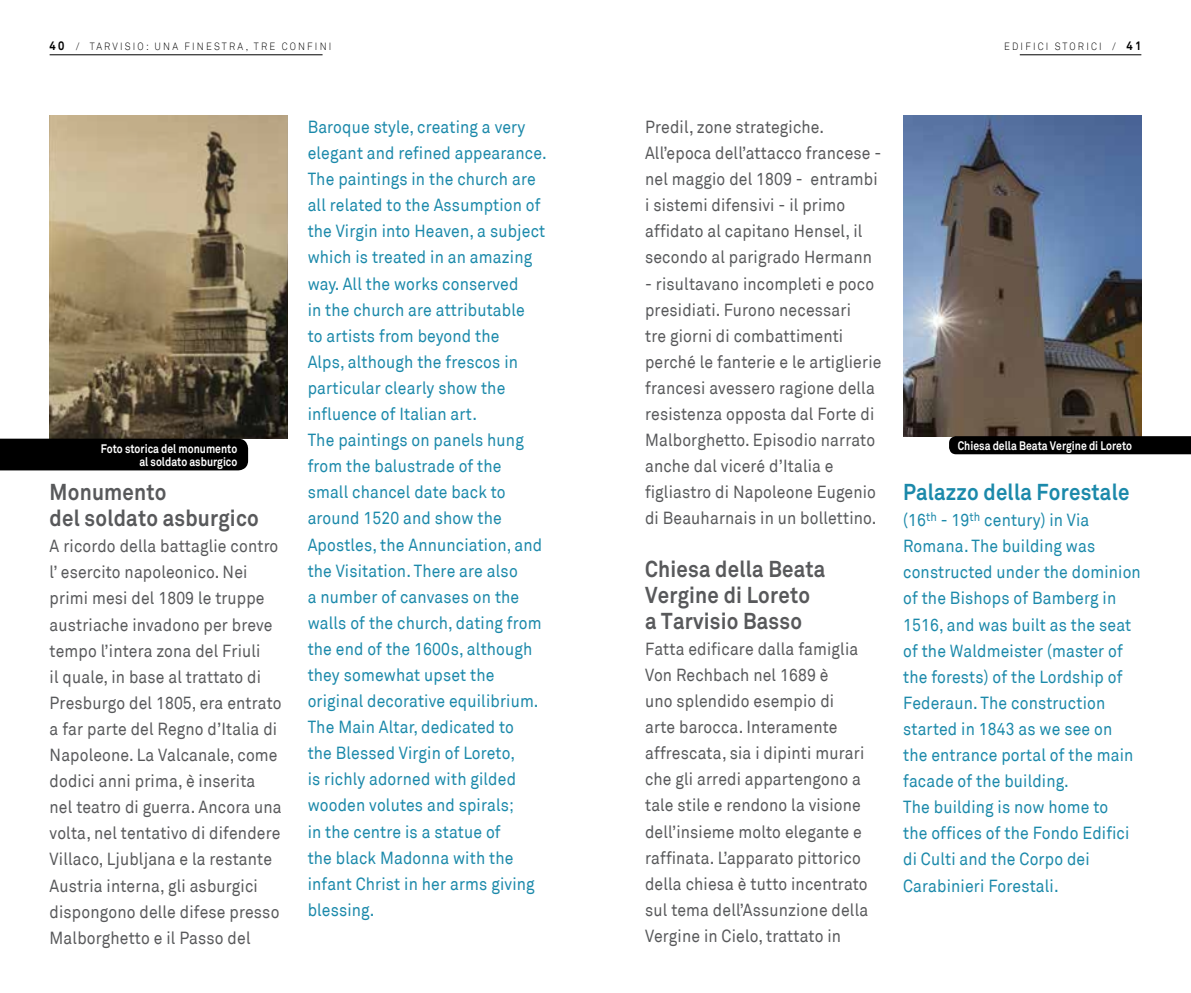
<style>
.page{position:relative;width:1191px;height:993px;background:#fff}
.page>*{position:absolute;margin:0;border:0;box-sizing:border-box;transform-origin:0 0}
.t1{font:700 22.75px/26.1px "Akkurat";letter-spacing:.01em;color:#58595b;scale:.9 1}
.t2{font:700 22.75px "Akkurat";letter-spacing:.01em;color:#1b89aa;scale:.9 1}
.t3{font:17.5px/26.1px "Akkurat";letter-spacing:.01em;color:#58595b;scale:.9 1}
.t4{font:17.5px/26.1px "Akkurat";letter-spacing:.01em;color:#1b89aa;scale:.9 1}
.t5{font:700 12.25px "Akkurat";color:#fff;scale:.85 1}
.t6{font:300 10.5px "Akkurat";letter-spacing:.23em;color:#000;scale:.9 1}
.s1{font-weight:700;font-size:12.25px}
</style>
<div class="page">
<hr style="left:50px;top:54px;width:272px;height:1px;background:#000">
<hr style="left:1019px;top:54px;width:122px;height:1px;background:#000">
<img style="left:50px;top:116px;width:238px;height:322px">
<img style="left:903px;top:116px;width:238px;height:320px">
<div style="left:949px;top:436px;width:242px;height:18px;background:#000"></div>
<div style="left:0;top:438px;width:248px;height:32px;background:#000"></div>
<p class="t6" style="left:50px;top:40px;width:314px"><span class="s1">40</span> / TARVISIO: UNA FINESTRA, TRE CONFINI</p>
<p class="t6" style="left:1004px;top:40px;width:154px">EDIFICI STORICI / <span class="s1">41</span></p>
<p class="t4" style="left:308px;top:114px;width:267px">Baroque style, creating a very elegant and refined appearance.<br>The paintings in the church are all related to the Assumption of the Virgin into Heaven, a subject which is treated in an amazing way. All the works conserved<br>in the church are attributable<br>to artists from beyond the<br>Alps, although the frescos in particular clearly show the influence of Italian art.<br>The paintings on panels hung from the balustrade of the<br>small chancel date back to around 1520 and show the<br>Apostles, the Annunciation, and the Visitation. There are also<br>a number of canvases on the walls of the church, dating from the end of the 1600s, although they somewhat upset the original decorative equilibrium.<br>The Main Altar, dedicated to<br>the Blessed Virgin of Loreto,<br>is richly adorned with gilded wooden volutes and spirals;<br>in the centre is a statue of<br>the black Madonna with the infant Christ in her arms giving blessing.</p>
<p class="t3" style="left:645px;top:114px;width:264px">Predil, zone strategiche.<br>All’epoca dell’attacco francese - nel maggio del 1809 - entrambi i sistemi difensivi - il primo affidato al capitano Hensel, il secondo al parigrado Hermann</p>
<p class="t3" style="left:645px;top:271px;width:264px">- risultavano incompleti e poco presidiati. Furono necessari<br>tre giorni di combattimenti perché le fanterie e le artiglierie francesi avessero ragione della resistenza opposta dal Forte di<br>Malborghetto. Episodio narrato anche dal viceré d’Italia e figliastro di Napoleone Eugenio di Beauharnais in un bollettino.</p>
<h1 class="t1" style="left:645px;top:555px;width:202px">Chiesa della Beata<br>Vergine di Loreto a Tarvisio Basso</h1>
<p class="t3" style="left:645px;top:636px;width:249px">Fatta edificare dalla famiglia<br>Von Rechbach nel 1689 è<br>uno splendido esempio di arte barocca. Interamente affrescata, sia i dipinti murari che gli arredi appartengono a tale stile e rendono la visione dell’insieme molto elegante e raffinata. L’apparato pittorico della chiesa è tutto incentrato sul tema dell’Assunzione della<br>Vergine in Cielo, trattato in</p>
<p class="t5" style="left:101px;top:441px;width:162px">Foto storica del monumento</p>
<p class="t5" style="left:957px;top:438px;width:207px">Chiesa della Beata Vergine di Loreto</p>
<p class="t5" style="left:139px;top:453px;width:117px">al soldato asburgico</p>
<h1 class="t2" style="left:903px;top:477px;width:253px">Palazzo della Forestale</h1>
<p class="t4" style="left:903px;top:507px;width:265px">(16<sup>th</sup> - 19<sup>th</sup> century) in Via<br>Romana. The building was constructed under the dominion of the Bishops of Bamberg in<br>1516, and was built as the seat of the Waldmeister (master of the forests) of the Lordship of<br>Federaun. The construction started in 1843 as we see on the entrance portal of the main facade of the building.<br>The building is now home to<br>the offices of the Fondo Edifici di Culti and the Corpo dei<br>Carabinieri Forestali.</p>
<h1 class="t1" style="left:50px;top:479px;width:234px">Monumento<br>del soldato asburgico</h1>
<p class="t3" style="left:50px;top:533px;width:259px">A ricordo della battaglie contro l’ esercito napoleonico. Nei primi mesi del 1809 le truppe austriache invadono per breve tempo l’intera zona del Friuli<br>il quale, in base al trattato di<br>Presburgo del 1805, era entrato a far parte del Regno d’Italia di<br>Napoleone. La Valcanale, come dodici anni prima, è inserita nel teatro di guerra. Ancora una volta, nel tentativo di difendere<br>Villaco, Ljubljana e la restante<br>Austria interna, gli asburgici dispongono delle difese presso<br>Malborghetto e il Passo del</p>
</div>
